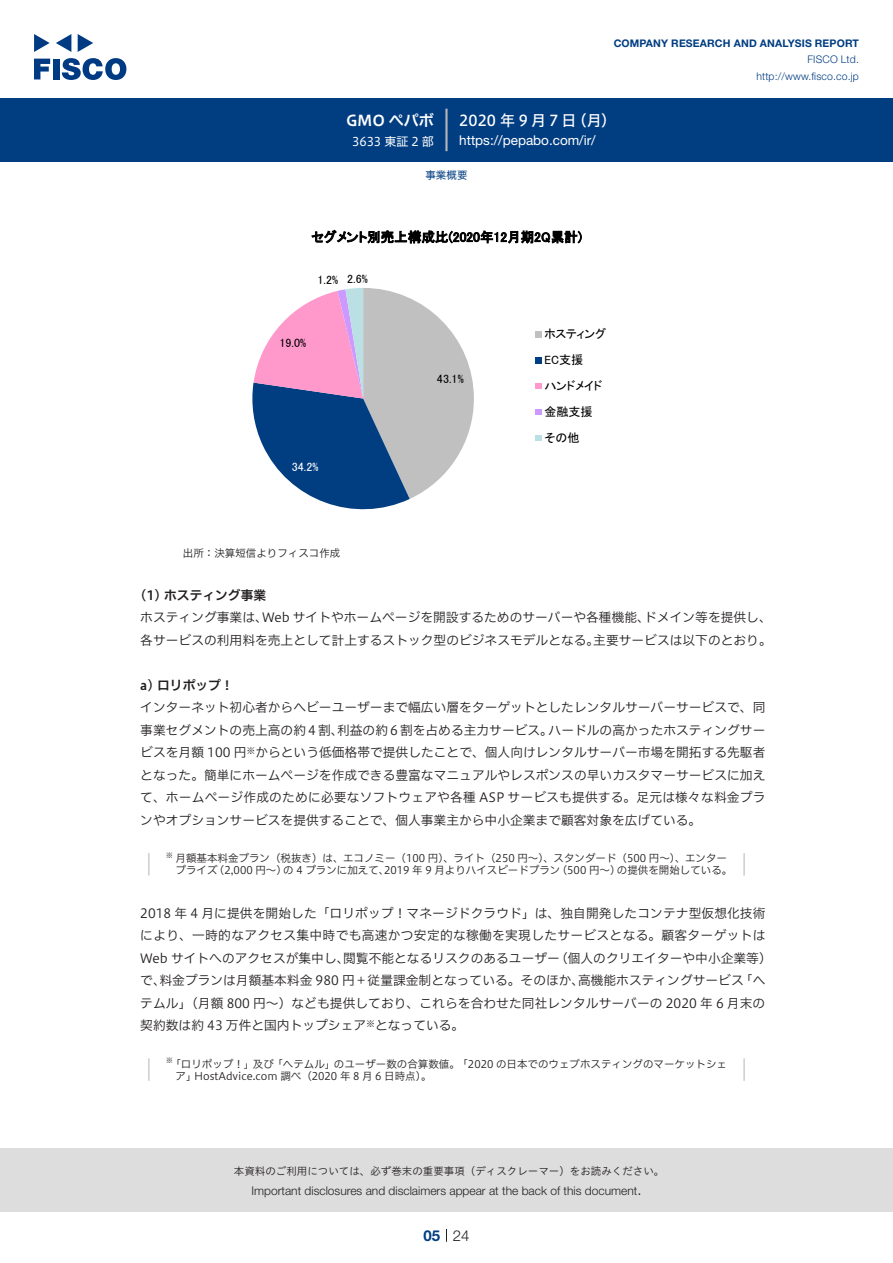
<style>
.page{position:relative;width:893px;height:1263px;background:#fff}
.page>*{position:absolute;margin:0;border:0;box-sizing:border-box;transform-origin:0 0}
.t1{font:15px "Hiragino UD Sans F Std N W5";letter-spacing:.205em;color:#fff}
.t2{font:15px "Hiragino UD Sans F Std N W6";color:#fff}
.t3{font:300 15px "Helvetica Neue LT Std";color:#231f20}
.t4{font:700 15px "Helvetica Neue LT Std";color:#003d81}
.t5{font:13.5px "MS P Gothic";letter-spacing:.005em;color:#000}
.t6{font:13.5px "Helvetica Neue LT Std";color:#fff}
.t7{font:12.75px/22.5px "Hiragino UD Sans F Std N W3";color:#231f20}
.t8{font:12.75px "Hiragino UD Sans F Std N W3";letter-spacing:.025em;color:#231f20}
.t9{font:12.75px "Hiragino UD Sans F Std N W6";color:#231f20}
.t10{font:300 12px "Helvetica Neue LT Std";color:#231f20}
.t11{font:12px/26.1px "MS P Gothic";color:#000}
.t12{font:12px "Hiragino UD Sans F Std N W4";color:#fff}
.t13{font:12px "MS P Gothic";color:#fff}
.t14{font:10.5px "Hiragino UD Sans F Std N W3";color:#231f20}
.t15{font:10.5px "Hiragino UD Sans Std W3";color:#231f20}
.t16{font:700 10.5px "Helvetica Neue LT Std";letter-spacing:.015em;color:#003d81}
.t17{font:300 10.5px/16.5px "Helvetica Neue LT Std";letter-spacing:.015em;color:#003d81;text-align:right}
.t18{font:10.5px "Hiragino UD Sans F Std N W4";color:#003d81}
.t19{font:8.85px "Hiragino UD Sans F Std N W3";color:#231f20}
.t20{font:7.35px "Hiragino UD Sans F Std N W3";color:#231f20}
.s1{font-size:10.5px}
</style>
<div class="page">
<div style="left:0;top:1148px;width:893px;height:64px;background:#ddd"></div>
<svg style="left:34px;top:59px;width:16px;height:20px"></svg>
<div style="left:53px;top:59px;width:6px;height:20px;background:#003a83"></div>
<svg style="left:62px;top:58px;width:64px;height:22px"></svg>
<svg style="left:34px;top:34px;width:16px;height:18px"></svg>
<svg style="left:78px;top:34px;width:15px;height:18px"></svg>
<svg style="left:56px;top:34px;width:15px;height:18px"></svg>
<div style="left:0;top:98px;width:893px;height:64px;background:#003d81"></div>
<hr style="left:445px;top:109px;width:3px;height:42px;background:#b5b5b6">
<svg style="left:446px;top:1229px;width:1px;height:13px"></svg>
<svg style="left:252px;top:288px;width:222px;height:222px"></svg>
<svg style="left:536px;top:331px;width:6px;height:6px"></svg>
<svg style="left:536px;top:357px;width:6px;height:6px"></svg>
<svg style="left:536px;top:383px;width:6px;height:6px"></svg>
<svg style="left:536px;top:409px;width:6px;height:6px"></svg>
<svg style="left:536px;top:435px;width:6px;height:6px"></svg>
<hr style="left:148px;top:853px;width:2px;height:22px;background:#d3d3d3">
<hr style="left:743px;top:853px;width:2px;height:22px;background:#d3d3d3">
<hr style="left:148px;top:1058px;width:2px;height:23px;background:#d3d3d3">
<hr style="left:743px;top:1058px;width:2px;height:23px;background:#d3d3d3">
<p class="t2" style="left:346px;top:109px;width:89px">GMO ペパボ</p>
<p class="t12" style="left:352px;top:132px;width:83px">3633 東証 2 部</p>
<p class="t16" style="left:614px;top:37px;width:247px">COMPANY RESEARCH AND ANALYSIS REPORT</p>
<p class="t17" style="left:756px;top:51px;width:104px">FISCO Ltd. http://www.fisco.co j p.</p>
<p class="t1" style="left:459px;top:109px;width:119px">2020年9月7日</p>
<p class="t1" style="left:572px;top:109px;width:46px">（月(</p>
<p class="t6" style="left:459px;top:132px;width:138px">https://pepabo.com /i r/</p>
<p class="t18" style="left:425px;top:167px;width:43px">事業概要</p>
<p class="t5" style="left:311px;top:230px;width:272px">セグメント別売上構成比(2020年12月期2Q累計(</p>
<p class="t11" style="left:317px;top:267px;width:22px">1.2%</p>
<p class="t11" style="left:347px;top:265px;width:22px">2.6%</p>
<p class="t11" style="left:279px;top:330px;width:28px">19.0%</p>
<p class="t13" style="left:292px;top:460px;width:28px">34.2%</p>
<p class="t14" style="left:183px;top:545px;width:159px">出所：決算短信よりフィスコ作成</p>
<p class="t9" style="left:140px;top:585px;width:127px">1( ) ホスティング事業</p>
<p class="t11" style="left:437px;top:365px;width:28px">43.1%</p>
<p class="t11" style="left:544px;top:321px;width:64px">ホスティング<br>EC支援<br>ハンドメイド金融支援その他</p>
<p class="t7" style="left:262px;top:605px;width:389px">Web サイトやホームページを開設するためのサーバーや各種機能、</p>
<p class="t7" style="left:140px;top:605px;width:129px">ホスティング事業は、</p>
<p class="t7" style="left:644px;top:605px;width:129px">ドメイン等を提供し、</p>
<p class="t7" style="left:140px;top:628px;width:461px">各サービスの利用料を売上として計上するストック型のビジネスモデルとなる。</p>
<p class="t9" style="left:140px;top:675px;width:95px">a) ロリポップ!</p>
<p class="t7" style="left:140px;top:695px;width:627px;text-align:right">インターネット初心者からヘビーユーザーまで幅広い層をターゲットとしたレンタルサーバーサービスで、同ハードルの高かったホスティングサー</p>
<p class="t7" style="left:593px;top:628px;width:180px">主要サービスは以下のとおり。</p>
<p class="t7" style="left:337px;top:718px;width:217px">利益の約 6 割を占める主力サービス。</p>
<p class="t7" style="left:255px;top:718px;width:511px;text-indent:-115px">事業セグメントの売上高の約 4 割、<br>からという低価格帯で提供したことで、個人向けレンタルサーバー市場を開拓する先駆者</p>
<p class="t7" style="left:140px;top:740px;width:627px">ビスを月額 100 円<br>となった。簡単にホームページを作成できる豊富なマニュアルやレスポンスの早いカスタマーサービスに加えて、ホームページ作成のために必要なソフトウェアや各種 ASP サービスも提供する。足元は様々な料金プランやオプションサービスを提供することで、個人事業主から中小企業まで顧客対象を広げている。</p>
<p class="t14" style="left:176px;top:850px;width:553px">月額基本料金プラン（税抜き）は、エコノミー（100 円）、ライト（250 円～）、スタンダード（500 円～）、エンター</p>
<p class="t19" style="left:246px;top:744px;width:10px">※</p>
<p class="t20" style="left:166px;top:850px;width:9px">※</p>
<p class="t14" style="left:176px;top:862px;width:43px">プライズ</p>
<p class="t7" style="left:140px;top:901px;width:627px">2018 年 4 月に提供を開始した「ロリポップ！マネージドクラウド」は、独自開発したコンテナ型仮想化技術</p>
<p class="t8" style="left:140px;top:925px;width:627px">により、一時的なアクセス集中時でも高速かつ安定的な稼働を実現したサービスとなる。顧客ターゲットは</p>
<p class="t7" style="left:555px;top:946px;width:218px">（個人のクリエイターや中小企業等(</p>
<p class="t14" style="left:283px;top:862px;width:108px">の 4 プランに加えて、</p>
<p class="t14" style="left:384px;top:862px;width:178px">2019 年 9 月よりハイスピードプラン</p>
<p class="t14" style="left:617px;top:862px;width:117px">の提供を開始している。</p>
<p class="t14" style="left:214px;top:862px;width:74px">（2,000 円～）</p>
<p class="t14" style="left:557px;top:862px;width:65px">（500 円～）</p>
<p class="t7" style="left:140px;top:946px;width:211px">Web サイトへのアクセスが集中し、</p>
<p class="t7" style="left:343px;top:946px;width:218px">閲覧不能となるリスクのあるユーザー</p>
<p class="t7" style="left:159px;top:968px;width:426px">料金プランは月額基本料金 980 円＋従量課金制となっている。そのほか、</p>
<p class="t7" style="left:578px;top:968px;width:167px">高機能ホスティングサービス</p>
<p class="t7" style="left:740px;top:968px;width:27px">「ヘ</p>
<p class="t7" style="left:140px;top:968px;width:27px">で、</p>
<p class="t7" style="left:140px;top:991px;width:626px">テムル」（月額 800 円〜）なども提供しており、これらを合わせた同社レンタルサーバーの 2020 年 6 月末の</p>
<p class="t7" style="left:375px;top:1013px;width:91px">となっている。</p>
<p class="t7" style="left:140px;top:1013px;width:227px">契約数は約 43 万件と国内トップシェア</p>
<p class="t14" style="left:181px;top:1056px;width:548px">ロリポップ！」及び「ヘテムル」のユーザー数の合算数値。「2020 の日本でのウェブホスティングのマーケットシェ</p>
<p class="t19" style="left:366px;top:1017px;width:10px">※</p>
<p class="t20" style="left:166px;top:1055px;width:17px">※ <span class="s1">「</span></p>
<p class="t14" style="left:194px;top:1068px;width:239px">HostAdvice.com 調べ（2020 年 8 月 6 日時点。(</p>
<p class="t14" style="left:176px;top:1068px;width:22px">ア」</p>
<p class="t15" style="left:234px;top:1163px;width:432px">本資料のご利用については、必ず巻末の重要事項（ディスクレーマー）をお読みください。</p>
<p class="t3" style="left:637px;top:1180px;width:6px">.</p>
<p class="t10" style="left:251px;top:1183px;width:387px">Important disclosures and disclaimers appear at the back of this document</p>
<p class="t4" style="left:423px;top:1226px;width:18px">05</p>
<p class="t3" style="left:453px;top:1226px;width:18px">24</p>
</div>
